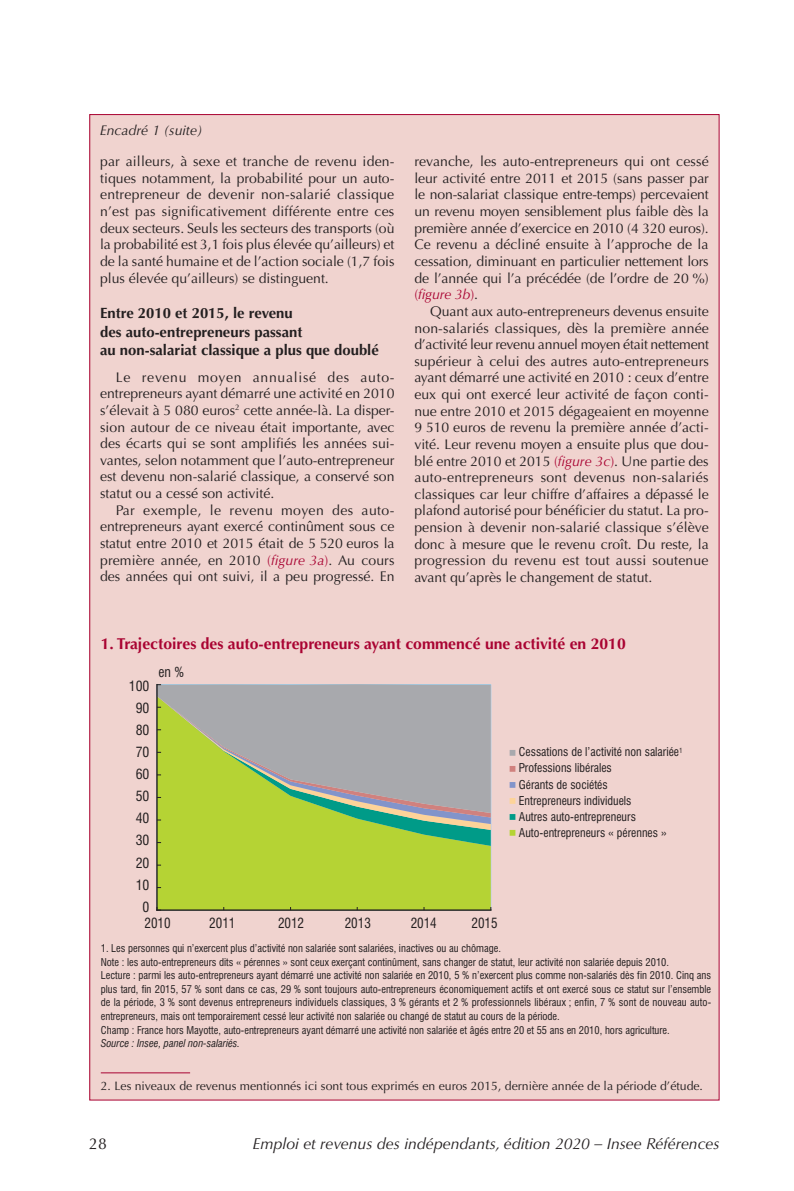
<style>
.page{position:relative;width:794px;height:1191px;background:#fff}
.page>*{position:absolute;margin:0;border:0;box-sizing:border-box;transform-origin:0 0}
.Figure_Titre{font:700 15.75px "Optima LT Std";color:#a90332}
.t1{font:italic 15.75px "Optima LT Std";color:#231f20}
.t2{font:15.75px "Optima LT Std";color:#231f20}
.EncadTItre_2{font:700 14.88px/18.4px "Optima LT Std";color:#231f20}
.Encad_Texte{font:14px/16.6px "Optima LT Std";color:#231f20;text-align:justify}
.EncadNum{font:italic 14px "Optima LT Std";color:#231f20}
.t3{font:condensed 13.83px "Swiss 721 BT";color:#231f20}
.t4{font:condensed 13.83px "Swiss 721 BT";color:#231f20;scale:.95 1}
.Note{font:12.25px "Optima LT Std";color:#231f20}
.t5{font:condensed 11.9px/16.1px "Swiss 721 BT";color:#231f20}
.Tab-note{font:condensed 10.5px/13.7px "Swiss 721 BT";color:#231f20;text-align:justify}
.Tab-source{font:italic condensed 10.5px "Swiss 721 BT";color:#231f20}
.s1{color:#a90332}
.s2{font-style:italic;color:#a90332}
</style>
<div class="page">
<div style="left:90px;top:115px;width:629px;height:985px;background:#f0d3cf"></div>
<svg style="left:509px;top:750px;width:6px;height:5px"></svg>
<svg style="left:509px;top:766px;width:6px;height:5px"></svg>
<svg style="left:509px;top:782px;width:6px;height:6px"></svg>
<svg style="left:509px;top:814px;width:6px;height:6px"></svg>
<svg style="left:509px;top:798px;width:6px;height:6px"></svg>
<svg style="left:509px;top:830px;width:6px;height:5px"></svg>
<div style="left:158px;top:846px;width:333px;height:63px;background:#b5d334"></div>
<svg style="left:158px;top:830px;width:333px;height:16px;background:#9ccb40"></svg>
<svg style="left:158px;top:824px;width:333px;height:6px;background:#90c64e"></svg>
<svg style="left:158px;top:817px;width:333px;height:7px;background:#99c35b"></svg>
<svg style="left:158px;top:813px;width:333px;height:4px"></svg>
<svg style="left:158px;top:684px;width:333px;height:129px;background:#a8b193"></svg>
<hr style="left:157px;top:909px;width:334px;height:1px;background:#231f20">
<hr style="left:156px;top:684px;width:2px;height:226px;background:#231f20">
<svg style="left:156px;top:907px;width:5px;height:3px"></svg>
<hr style="left:101px;top:1072px;width:89px;height:1px;background:#a90332">
<p class="EncadNum" style="left:100px;top:122px;width:104px">Encadré 1 (suite)</p>
<p class="Encad_Texte" style="left:100px;top:153px;width:296px">par ailleurs, à sexe et tranche de revenu iden‑ tiques notamment, la probabilité pour un auto‑ entrepreneur de devenir non‑salarié classique n’est pas significativement différente entre ces deux secteurs. Seuls les secteurs des transports (où la probabilité est 3,1 fois plus élevée qu’ailleurs) et de la santé humaine et de l’action sociale (1,7 fois plus élevée qu’ailleurs) se distinguent.</p>
<p class="EncadTItre_2" style="left:100px;top:304px;width:280px">Entre 2010 et 2015, le revenu<br>des auto‑entrepreneurs passant<br>au non‑salariat classique a plus que doublé</p>
<p class="Encad_Texte" style="left:100px;top:369px;width:296px;text-indent:16px">Le revenu moyen annualisé des auto‑ entrepreneurs ayant démarré une activité en 2010 s’élevait à 5 080 euros<sup>2</sup> cette année‑là. La disper‑ sion autour de ce niveau était importante, avec des écarts qui se sont amplifiés les années sui‑ vantes, selon notamment que l’auto‑entrepreneur est devenu non‑salarié classique, a conservé son statut ou a cessé son activité.</p>
<p class="Encad_Texte" style="left:100px;top:502px;width:296px;text-indent:16px">Par exemple, le revenu moyen des auto‑ entrepreneurs ayant exercé continûment sous ce statut entre 2010 et 2015 était de 5 520 euros la première année, en 2010 <span class="s1">(</span><span class="s2">figure 3a</span><span class="s1">)</span>. Au cours des années qui ont suivi, il a peu progressé. En</p>
<p class="Encad_Texte" style="left:414px;top:153px;width:296px">revanche, les auto‑entrepreneurs qui ont cessé leur activité entre 2011 et 2015 (sans passer par le non‑salariat classique entre‑temps) percevaient un revenu moyen sensiblement plus faible dès la première année d’exercice en 2010 (4 320 euros).<br>Ce revenu a décliné ensuite à l’approche de la cessation, diminuant en particulier nettement lors de l’année qui l’a précédée (de l’ordre de 20 %) <span class="s1">(</span><span class="s2">figure 3b</span><span class="s1">)</span>.</p>
<p class="Encad_Texte" style="left:414px;top:303px;width:296px;text-indent:16px">Quant aux auto‑entrepreneurs devenus ensuite non‑salariés classiques, dès la première année d’activité leur revenu annuel moyen était nettement supérieur à celui des autres auto‑entrepreneurs ayant démarré une activité en 2010 : ceux d’entre eux qui ont exercé leur activité de façon conti‑ nue entre 2010 et 2015 dégageaient en moyenne 9 510 euros de revenu la première année d’acti‑ vité. Leur revenu moyen a ensuite plus que dou‑ blé entre 2010 et 2015 <span class="s1">(</span><span class="s2">figure 3c</span><span class="s1">)</span>. Une partie des auto‑entrepreneurs sont devenus non‑salariés classiques car leur chiffre d’affaires a dépassé le plafond autorisé pour bénéficier du statut. La pro‑ pension à devenir non‑salarié classique s’élève donc à mesure que le revenu croît. Du reste, la progression du revenu est tout aussi soutenue avant qu’après le changement de statut.</p>
<p class="Figure_Titre" style="left:101px;top:634px;width:526px">1. Trajectoires des auto‑entrepreneurs ayant commencé une activité en 2010</p>
<p class="t3" style="left:129px;top:677px;width:22px">100</p>
<p class="t3" style="left:136px;top:699px;width:15px">90</p>
<p class="t3" style="left:136px;top:721px;width:15px">80</p>
<p class="t3" style="left:136px;top:743px;width:15px">70</p>
<p class="t3" style="left:136px;top:766px;width:15px">60</p>
<p class="t3" style="left:136px;top:788px;width:15px">50</p>
<p class="t3" style="left:136px;top:810px;width:15px">40</p>
<p class="t3" style="left:136px;top:832px;width:15px">30</p>
<p class="t3" style="left:136px;top:876px;width:15px">10</p>
<p class="t3" style="left:136px;top:854px;width:15px">20</p>
<p class="t3" style="left:143px;top:898px;width:8px">0</p>
<p class="t3" style="left:158px;top:664px;width:27px">en %</p>
<p class="t4" style="left:144px;top:914px;width:29px">2010</p>
<p class="t4" style="left:209px;top:914px;width:29px">2011</p>
<p class="t4" style="left:278px;top:914px;width:29px">2012</p>
<p class="t4" style="left:345px;top:914px;width:29px">2013</p>
<p class="t4" style="left:411px;top:914px;width:29px">2014</p>
<p class="t4" style="left:471px;top:914px;width:29px">2015</p>
<p class="t5" style="left:519px;top:744px;width:165px">Cessations de l’activité non salariée<sup>1<br></sup>Professions libérales<br>Gérants de sociétés</p>
<p class="t5" style="left:519px;top:808px;width:119px">Autres auto‑entrepreneurs</p>
<p class="t5" style="left:519px;top:792px;width:114px">Entrepreneurs individuels</p>
<p class="t5" style="left:519px;top:824px;width:149px">Auto‑entrepreneurs « pérennes »</p>
<p class="Tab-note" style="left:101px;top:941px;width:402px">1. Les personnes qui n’exercent plus d’activité non salariée sont salariées, inactives ou au chômage.</p>
<p class="Tab-note" style="left:101px;top:955px;width:570px">Note : les auto‑entrepreneurs dits « pérennes » sont ceux exerçant continûment, sans changer de statut, leur activité non salariée depuis 2010.</p>
<p class="Tab-note" style="left:101px;top:968px;width:612px">Lecture : parmi les auto‑entrepreneurs ayant démarré une activité non salariée en 2010, 5 % n’exercent plus comme non‑salariés dès fin 2010. Cinq ans plus tard, fin 2015, 57 % sont dans ce cas, 29 % sont toujours auto‑entrepreneurs économiquement actifs et ont exercé sous ce statut sur l’ensemble de la période, 3 % sont devenus entrepreneurs individuels classiques, 3 % gérants et 2 % professionnels libéraux ; enfin, 7 % sont de nouveau auto‑ entrepreneurs, mais ont temporairement cessé leur activité non salariée ou changé de statut au cours de la période.</p>
<p class="Tab-note" style="left:101px;top:1023px;width:570px">Champ : France hors Mayotte, auto‑entrepreneurs ayant démarré une activité non salariée et âgés entre 20 et 55 ans en 2010, hors agriculture.</p>
<p class="Tab-source" style="left:101px;top:1037px;width:141px">Source : Insee, panel non‑salariés.</p>
<p class="Note" style="left:101px;top:1078px;width:604px">2. Les niveaux de revenus mentionnés ici sont tous exprimés en euros 2015, dernière année de la période d’étude.</p>
<p class="t2" style="left:89px;top:1135px;width:19px">28</p>
<p class="t1" style="left:253px;top:1134px;width:468px">Emploi et revenus des indépendants, édition 2020 – Insee Références</p>
</div>
